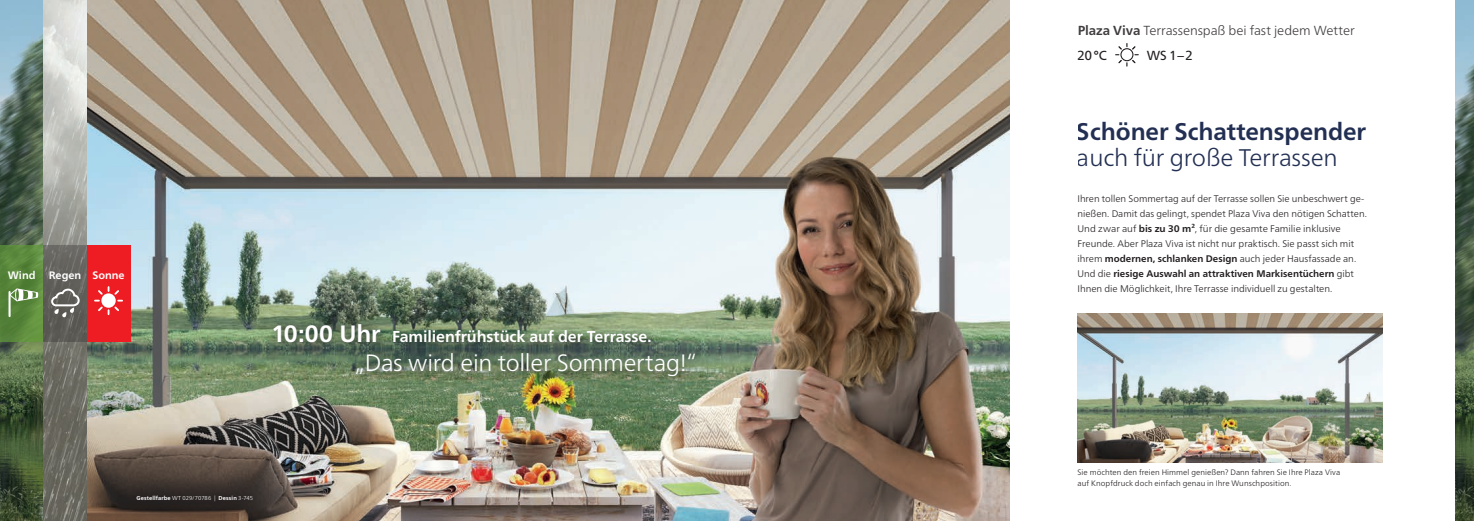
<style>
.page{position:relative;width:1474px;height:521px;background:#fff}
.page>*{position:absolute;margin:0;border:0;box-sizing:border-box;transform-origin:0 0}
.t1{font:700 24.06px "Frutiger Neue LTW1 G";letter-spacing:-.005em;color:#001039}
.t2{font:300 24.06px "Frutiger Neue LTW1 G";letter-spacing:-.01em;color:#001039}
.t3{font:300 23.62px "Frutiger Neue LTW1 G";letter-spacing:-.01em;color:#fff}
.t4{font:700 15.75px "Frutiger Neue LTW1 G";letter-spacing:-.005em;color:#fff}
.t5{font:300 13.12px "Frutiger Neue LTW1 G";letter-spacing:-.01em;color:#231f20}
.t6{font:13.12px "Frutiger Neue LTW1 G";color:#231f20}
.t7{font:700 10.85px "Frutiger Neue LTW1 G";color:#fff}
.t8{font:300 9.62px/14.9px "Frutiger Neue LTW1 G";color:#231f20}
.t9{font:300 7.88px/10.5px "Frutiger Neue LTW1 G";letter-spacing:.005em;color:#231f20}
.t10{font:700 5.69px "Frutiger Neue LTW1 G";letter-spacing:.025em;color:#fff}
.s1{font-size:23.62px}
.s2{font-weight:300}
.s3{font-weight:700}
</style>
<div class="page">
<img style="left:0;top:0;width:1009px;height:521px">
<svg style="left:265px;top:316px;width:397px;height:39px;background:#64785d"></svg>
<svg style="left:348px;top:345px;width:358px;height:44px;background:#62765a"></svg>
<svg style="left:115px;top:473px;width:159px;height:48px;background:#3e332d"></svg>
<svg style="left:0;top:246px;width:43px;height:96px;background:#5a893c"></svg>
<svg style="left:43px;top:246px;width:44px;height:96px;background:#63615c"></svg>
<svg style="left:51px;top:288px;width:29px;height:30px"></svg>
<hr style="left:9px;top:292px;width:2px;height:24px;background:#fff">
<svg style="left:10px;top:288px;width:28px;height:13px"></svg>
<div style="left:87px;top:246px;width:43px;height:96px;background:#ee1d23"></div>
<svg style="left:95px;top:287px;width:27px;height:27px"></svg>
<img style="left:1455px;top:0;width:18px;height:521px">
<svg style="left:1115px;top:43px;width:23px;height:23px"></svg>
<img style="left:1077px;top:314px;width:305px;height:149px">
<p class="t7" style="left:8px;top:269px;width:118px">Wind Regen Sonne</p>
<h3 class="t4" style="left:273px;top:327px;width:380px"><span class="s1">10:00 Uhr</span> Familienfrühstück auf der Terrasse.</h3>
<h2 class="t3" style="left:354px;top:349px;width:344px">„Das wird ein toller Sommertag!“</h2>
<p class="t10" style="left:136px;top:494px;width:118px">Gestellfarbe <span class="s2">WT 029/70786 |</span> Dessin <span class="s2">3-745</span></p>
<h3 class="t5" style="left:1077px;top:22px;width:278px"><span class="s3">Plaza Viva</span> Terrassenspaß bei fast jedem Wetter</h3>
<h3 class="t6" style="left:1077px;top:47px;width:31px">20°C</h3>
<h3 class="t6" style="left:1146px;top:47px;width:47px">WS 1–2</h3>
<h1 class="t1" style="left:1076px;top:117px;width:290px">Schöner Schattenspender</h1>
<h1 class="t2" style="left:1076px;top:143px;width:262px">auch für große Terrassen</h1>
<p class="t8" style="left:1077px;top:191px;width:291px">Ihren tollen Sommertag auf der Terrasse sollen Sie unbeschwert ge&shy;nießen. Damit das gelingt, spendet Plaza Viva den nötigen Schatten.<br>Und zwar auf <span class="s3">bis zu 30 m²</span>, für die gesamte Familie inklusive Freunde. Aber Plaza Viva ist nicht nur praktisch. Sie passt sich mit ihrem <span class="s3">modernen, schlanken Design</span> auch jeder Hausfassade an.<br>Und die <span class="s3">riesige Auswahl an attraktiven Markisentüchern</span> gibt Ihnen die Möglichkeit, Ihre Terrasse individuell zu gestalten.</p>
<p class="t9" style="left:1077px;top:467px;width:264px">Sie möchten den freien Himmel genießen? Dann fahren Sie Ihre Plaza Viva auf Knopfdruck doch einfach genau in Ihre Wunschposition.</p>
</div>
